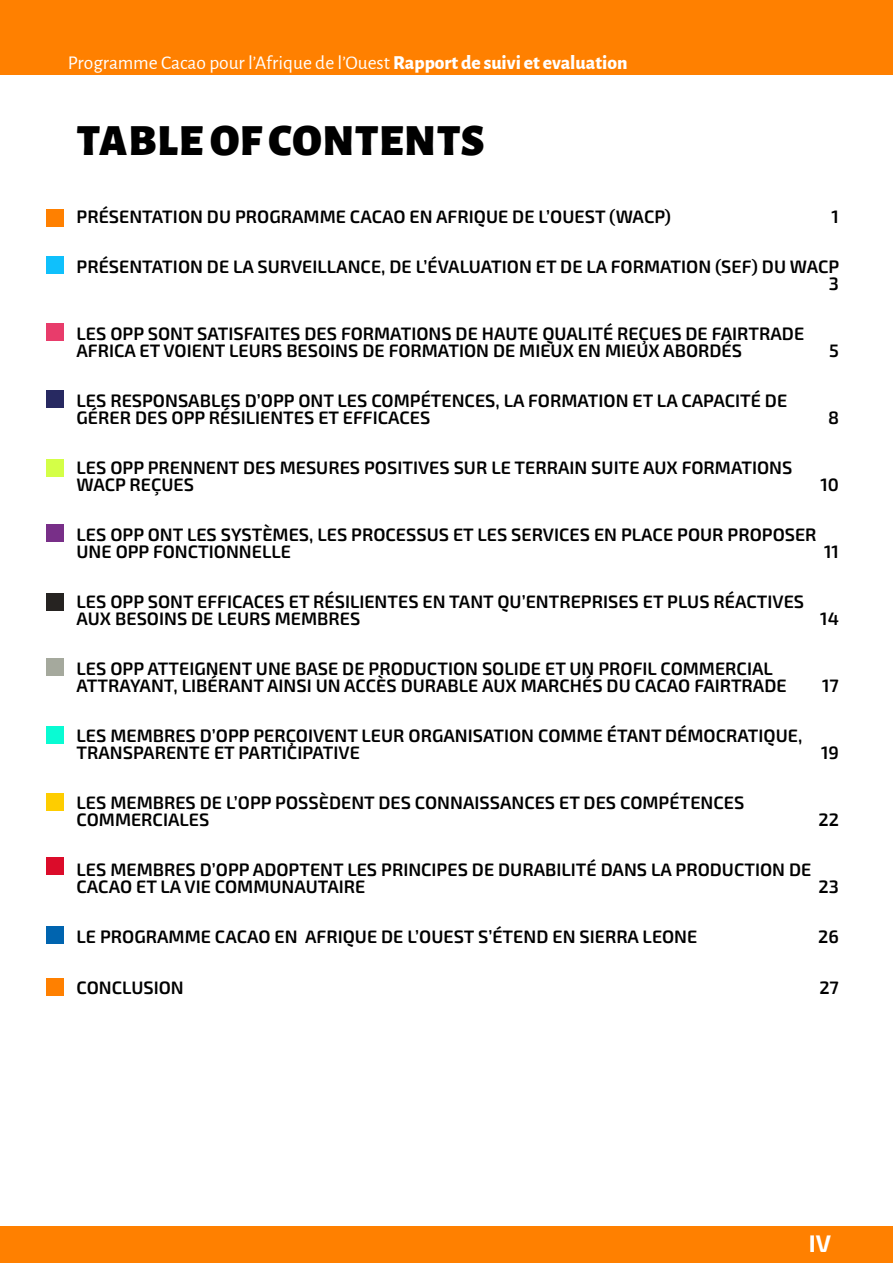
<style>
.page{position:relative;width:893px;height:1263px;background:#fff}
.page>*{position:absolute;margin:0;border:0;box-sizing:border-box;transform-origin:0 0}
.t1{font:900 45px "Alegreya Sans";letter-spacing:.02em;color:#000}
.t2{font:700 24px "Exo 2";color:#fff}
.t3{font:19.5px "Alegreya Sans";color:#fff}
.t4{font:600 18px/16.5px "Exo 2";color:#000}
.s1{font-weight:800}
</style>
<div class="page">
<div style="left:0;top:0;width:893px;height:75px;background:#ff8000"></div>
<div style="left:0;top:1226px;width:893px;height:37px;background:#ff8000"></div>
<div style="left:47px;top:209px;width:17px;height:17px;background:#ff8000"></div>
<div style="left:47px;top:257px;width:17px;height:17px;background:#0fc0fc"></div>
<div style="left:47px;top:324px;width:17px;height:17px;background:#e83c6b"></div>
<div style="left:47px;top:390px;width:17px;height:17px;background:#272961"></div>
<div style="left:47px;top:459px;width:17px;height:17px;background:#d4ff47"></div>
<div style="left:47px;top:524px;width:17px;height:17px;background:#782f88"></div>
<div style="left:47px;top:593px;width:17px;height:17px;background:#262321"></div>
<div style="left:47px;top:659px;width:17px;height:17px;background:#a5a99d"></div>
<div style="left:47px;top:726px;width:17px;height:17px;background:#09fbd3"></div>
<div style="left:47px;top:794px;width:17px;height:17px;background:#fecd00"></div>
<div style="left:47px;top:858px;width:17px;height:17px;background:#db0c2a"></div>
<div style="left:47px;top:926px;width:17px;height:17px;background:#0064af"></div>
<div style="left:47px;top:978px;width:17px;height:17px;background:#ff8000"></div>
<p class="t3" style="left:68px;top:49px;width:561px">Programme Cacao pour l’Afrique de l’Ouest <span class="s1">Rapport de suivi et evaluation</span></p>
<p class="t1" style="left:77px;top:104px;width:409px">TABLE OF CONTENTS</p>
<p class="t4" style="left:77px;top:208px;width:596px">PRÉSENTATION DU PROGRAMME CACAO EN AFRIQUE DE L’OUEST (WACP)</p>
<p class="t4" style="left:831px;top:208px;width:9px">1</p>
<p class="t4" style="left:77px;top:259px;width:764px;text-align:right">PRÉSENTATION DE LA SURVEILLANCE, DE L’ÉVALUATION ET DE LA FORMATION (SEF) DU WACP<br>3</p>
<p class="t4" style="left:77px;top:326px;width:729px">LES OPP SONT SATISFAITES DES FORMATIONS DE HAUTE QUALITÉ REÇUES DE FAIRTRADE<br>AFRICA ET VOIENT LEURS BESOINS DE FORMATION DE MIEUX EN MIEUX ABORDÉS</p>
<p class="t4" style="left:829px;top:342px;width:11px">5</p>
<p class="t4" style="left:77px;top:393px;width:712px">LES RESPONSABLES D’OPP ONT LES COMPÉTENCES, LA FORMATION ET LA CAPACITÉ DE<br>GÉRER DES OPP RÉSILIENTES ET EFFICACES</p>
<p class="t4" style="left:77px;top:460px;width:717px">LES OPP PRENNENT DES MESURES POSITIVES SUR LE TERRAIN SUITE AUX FORMATIONS<br>WACP REÇUES</p>
<p class="t4" style="left:828px;top:409px;width:12px">8</p>
<p class="t4" style="left:820px;top:476px;width:20px">10</p>
<p class="t4" style="left:77px;top:527px;width:742px">LES OPP ONT LES SYSTÈMES, LES PROCESSUS ET LES SERVICES EN PLACE POUR PROPOSER<br>UNE OPP FONCTIONNELLE</p>
<p class="t4" style="left:824px;top:543px;width:16px">11</p>
<p class="t4" style="left:77px;top:594px;width:729px">LES OPP SONT EFFICACES ET RÉSILIENTES EN TANT QU’ENTREPRISES ET PLUS RÉACTIVES<br>AUX BESOINS DE LEURS MEMBRES</p>
<p class="t4" style="left:820px;top:610px;width:20px">14</p>
<p class="t4" style="left:77px;top:661px;width:712px">LES OPP ATTEIGNENT UNE BASE DE PRODUCTION SOLIDE ET UN PROFIL COMMERCIAL<br>ATTRAYANT, LIBÉRANT AINSI UN ACCÈS DURABLE AUX MARCHÉS DU CACAO FAIRTRADE</p>
<p class="t4" style="left:77px;top:728px;width:727px">LES MEMBRES D’OPP PERÇOIVENT LEUR ORGANISATION COMME ÉTANT DÉMOCRATIQUE,<br>TRANSPARENTE ET PARTICIPATIVE</p>
<p class="t4" style="left:822px;top:678px;width:18px">17</p>
<p class="t4" style="left:821px;top:745px;width:19px">19</p>
<p class="t4" style="left:77px;top:795px;width:669px">LES MEMBRES DE L’OPP POSSÈDENT DES CONNAISSANCES ET DES COMPÉTENCES<br>COMMERCIALES</p>
<p class="t4" style="left:818px;top:812px;width:22px">22</p>
<p class="t4" style="left:77px;top:862px;width:736px">LES MEMBRES D’OPP ADOPTENT LES PRINCIPES DE DURABILITÉ DANS LA PRODUCTION DE<br>CACAO ET LA VIE COMMUNAUTAIRE</p>
<p class="t4" style="left:819px;top:879px;width:22px">23</p>
<p class="t4" style="left:77px;top:929px;width:622px">LE PROGRAMME CACAO EN AFRIQUE DE L’OUEST S’ÉTEND EN SIERRA LEONE</p>
<p class="t4" style="left:818px;top:929px;width:22px">26</p>
<p class="t4" style="left:77px;top:980px;width:109px">CONCLUSION</p>
<p class="t4" style="left:819px;top:980px;width:21px">27</p>
<h2 class="t2" style="left:809px;top:1229px;width:24px">IV</h2>
</div>
